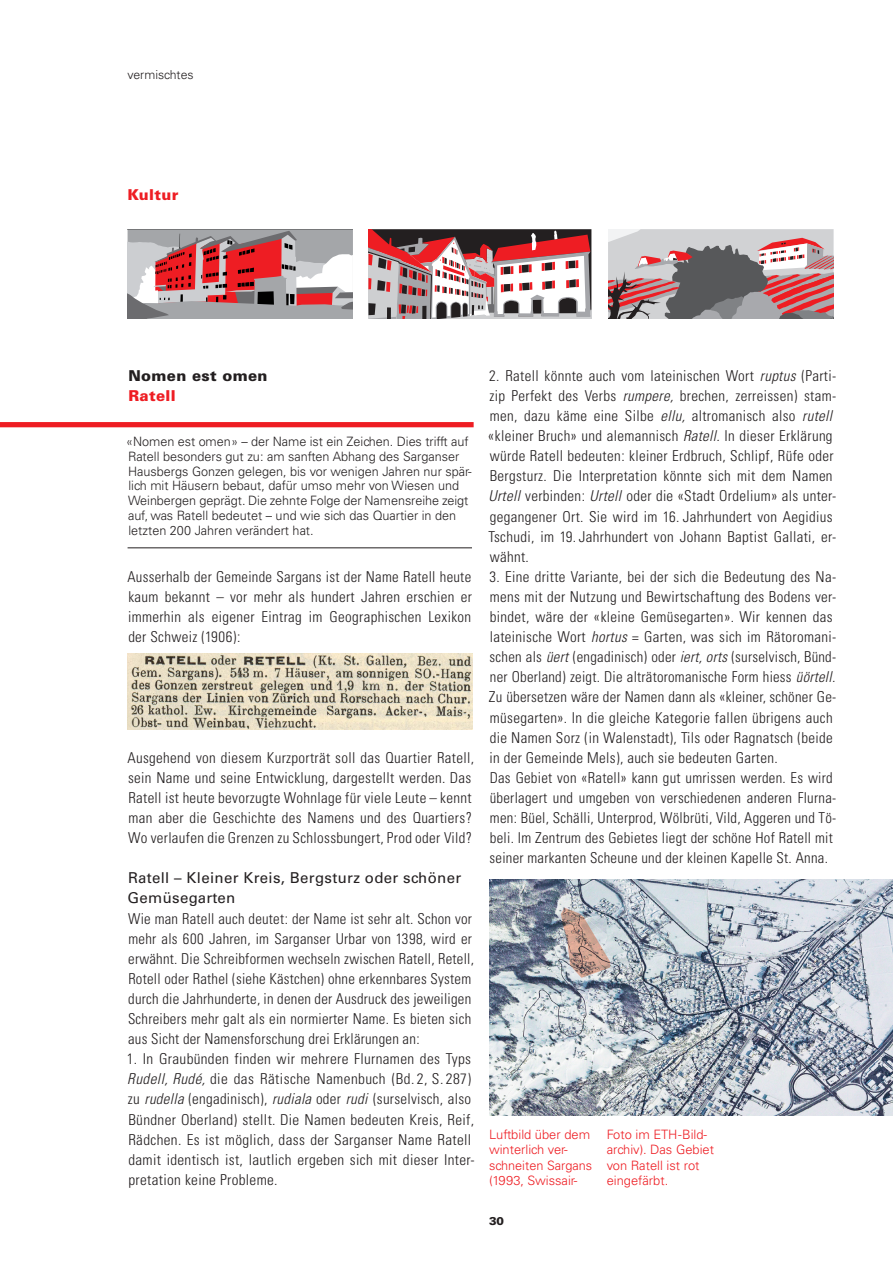
<style>
.page{position:relative;width:893px;height:1263px;background:#fff}
.page>*{position:absolute;margin:0;border:0;box-sizing:border-box;transform-origin:0 0}
.Grundschrift_Aufzähl{font:300 condensed 15px/20.1px "Univers";letter-spacing:.02em;color:#231f20}
.Grundtext{font:300 condensed 15px/20.1px "Univers";letter-spacing:.02em;color:#231f20}
.Untertitel_Grundtext{font:15px/20.1px "Univers";letter-spacing:.02em;color:#231f20}
.Titel_Grundtext{font:900 15px "Univers";letter-spacing:.02em;color:#231f20}
.Titel_Grundtext-2{font:900 15px "Univers";letter-spacing:.02em;color:#ee1d23}
.Kleinschrift{font:300 12.9px/14.7px "Univers";color:#231f20}
.Kleinschrift-2{font:300 12.9px/15.3px "Univers";color:#ee1d23}
.t1{font:300 12.3px "Univers";color:#231f20}
.t2{font:900 11.25px "Univers";color:#231f20}
.s1{font-style:italic}
</style>
<div class="page">
<hr style="left:128px;top:547px;width:344px;height:1px;background:#231f20">
<svg style="left:128px;top:229px;width:225px;height:90px;background:#b6898c"></svg>
<svg style="left:368px;top:229px;width:223px;height:90px"></svg>
<svg style="left:608px;top:229px;width:225px;height:90px;background:#aa9093"></svg>
<div style="left:0;top:422px;width:474px;height:5px;background:#ee1d23"></div>
<img style="left:489px;top:879px;width:404px;height:236px">
<img style="left:128px;top:654px;width:344px;height:76px">
<img style="left:561px;top:908px;width:49px;height:70px">
<p class="t1" style="left:128px;top:67px;width:68px">vermischtes</p>
<p class="Titel_Grundtext-2" style="left:128px;top:185px;width:52px">Kultur</p>
<p class="Titel_Grundtext" style="left:128px;top:366px;width:141px">Nomen est omen</p>
<p class="Titel_Grundtext-2" style="left:128px;top:386px;width:49px">Ratell</p>
<p class="Kleinschrift" style="left:126px;top:434px;width:347px">«Nomen est omen» – der Name ist ein Zeichen. Dies trifft auf Ratell besonders gut zu: am sanften Abhang des Sarganser Hausbergs Gonzen gelegen, bis vor wenigen Jahren nur spär&shy;lich mit Häusern bebaut, dafür umso mehr von Wiesen und Weinbergen geprägt. Die zehnte Folge der Namensreihe zeigt auf, was Ratell bedeutet – und wie sich das Quartier in den letzten 200 Jahren verändert hat.</p>
<p class="Grundtext" style="left:127px;top:566px;width:346px;text-align:justify">Ausserhalb der Gemeinde Sargans ist der Name Ratell heute kaum bekannt – vor mehr als hundert Jahren erschien er immerhin als eigener Eintrag im Geographischen Lexikon der Schweiz (1906):</p>
<p class="Grundtext" style="left:127px;top:747px;width:348px">Ausgehend von diesem Kurzporträt soll das Quartier Ratell, sein Name und seine Entwicklung, dargestellt werden. Das Ratell ist heute bevorzugte Wohnlage für viele Leute – kennt man aber die Geschichte des Namens und des Quartiers?<br>Wo verlaufen die Grenzen zu Schlossbungert, Prod oder Vild?</p>
<p class="Untertitel_Grundtext" style="left:127px;top:868px;width:335px">Ratell – Kleiner Kreis, Bergsturz oder schöner<br>Gemüsegarten</p>
<p class="Grundtext" style="left:128px;top:908px;width:347px">Wie man Ratell auch deutet: der Name ist sehr alt. Schon vor mehr als 600 Jahren, im Sarganser Urbar von 1398, wird er erwähnt. Die Schreibformen wechseln zwischen Ratell, Retell, Rotell oder Rathel (siehe Kästchen) ohne erkennbares System durch die Jahrhunderte, in denen der Ausdruck des jeweiligen Schreibers mehr galt als ein normierter Name. Es bieten sich aus Sicht der Namensforschung drei Erklärungen an:</p>
<p class="Grundschrift_Aufzähl" style="left:127px;top:1049px;width:350px">1. In Graubünden finden wir mehrere Flurnamen des Typs <span class="s1">Rudell, Rudé,</span> die das Rätische Namenbuch (Bd. 2, S. 287) zu <span class="s1">rudella</span> (engadinisch), <span class="s1">rudiala</span> oder <span class="s1">rudi</span> (surselvisch, also Bündner Oberland) stellt. Die Namen bedeuten Kreis, Reif, Rädchen. Es ist möglich, dass der Sarganser Name Ratell damit identisch ist, lautlich ergeben sich mit dieser Inter&shy;pretation keine Probleme.</p>
<p class="Grundschrift_Aufzähl" style="left:488px;top:365px;width:350px">2. Ratell könnte auch vom lateinischen Wort <span class="s1">ruptus</span> (Parti&shy;zip Perfekt des Verbs <span class="s1">rumpere,</span> brechen, zerreissen) stam&shy;men, dazu käme eine Silbe <span class="s1">ellu,</span> altromanisch also <span class="s1">rutell </span>«kleiner Bruch» und alemannisch <span class="s1">Ratell.</span> In dieser Erklärung würde Ratell bedeuten: kleiner Erdbruch, Schlipf, Rüfe oder Bergsturz. Die Interpretation könnte sich mit dem Namen <span class="s1">Urtell</span> verbinden: <span class="s1">Urtell</span> oder die «Stadt Ordelium» als unter&shy;gegangener Ort. Sie wird im 16. Jahrhundert von Aegidius Tschudi, im 19. Jahrhundert von Johann Baptist Gallati, er&shy;wähnt.</p>
<p class="Grundschrift_Aufzähl" style="left:489px;top:566px;width:349px">3. Eine dritte Variante, bei der sich die Bedeutung des Na&shy;mens mit der Nutzung und Bewirtschaftung des Bodens ver&shy;bindet, wäre der «kleine Gemüsegarten». Wir kennen das lateinische Wort <span class="s1">hortus</span> = Garten, was sich im Rätoromani&shy;schen als <span class="s1">üert</span> (engadinisch) oder <span class="s1">iert, orts</span> (surselvisch, Bünd&shy;ner Oberland) zeigt. Die alträtoromanische Form hiess <span class="s1">üörtell.<br></span>Zu übersetzen wäre der Namen dann als «kleiner, schöner Ge&shy;müsegarten». In die gleiche Kategorie fallen übrigens auch die Namen Sorz (in Walenstadt), Tils oder Ragnatsch (beide in der Gemeinde Mels), auch sie bedeuten Garten.</p>
<p class="Grundtext" style="left:490px;top:767px;width:348px">Das Gebiet von «Ratell» kann gut umrissen werden. Es wird überlagert und umgeben von verschiedenen anderen Flurna&shy;men: Büel, Schälli, Unterprod, Wölbrüti, Vild, Aggeren und Tö&shy;beli. Im Zentrum des Gebietes liegt der schöne Hof Ratell mit seiner markanten Scheune und der kleinen Kapelle St. Anna.</p>
<p class="Kleinschrift-2" style="left:489px;top:1127px;width:105px">Luftbild über dem winterlich ver&shy;schneiten Sargans (1993, Swissair-</p>
<p class="Kleinschrift-2" style="left:607px;top:1127px;width:109px">Foto im ETH-Bild&shy;archiv). Das Gebiet von Ratell ist rot eingefärbt.</p>
<p class="t2" style="left:489px;top:1214px;width:17px">30</p>
</div>
